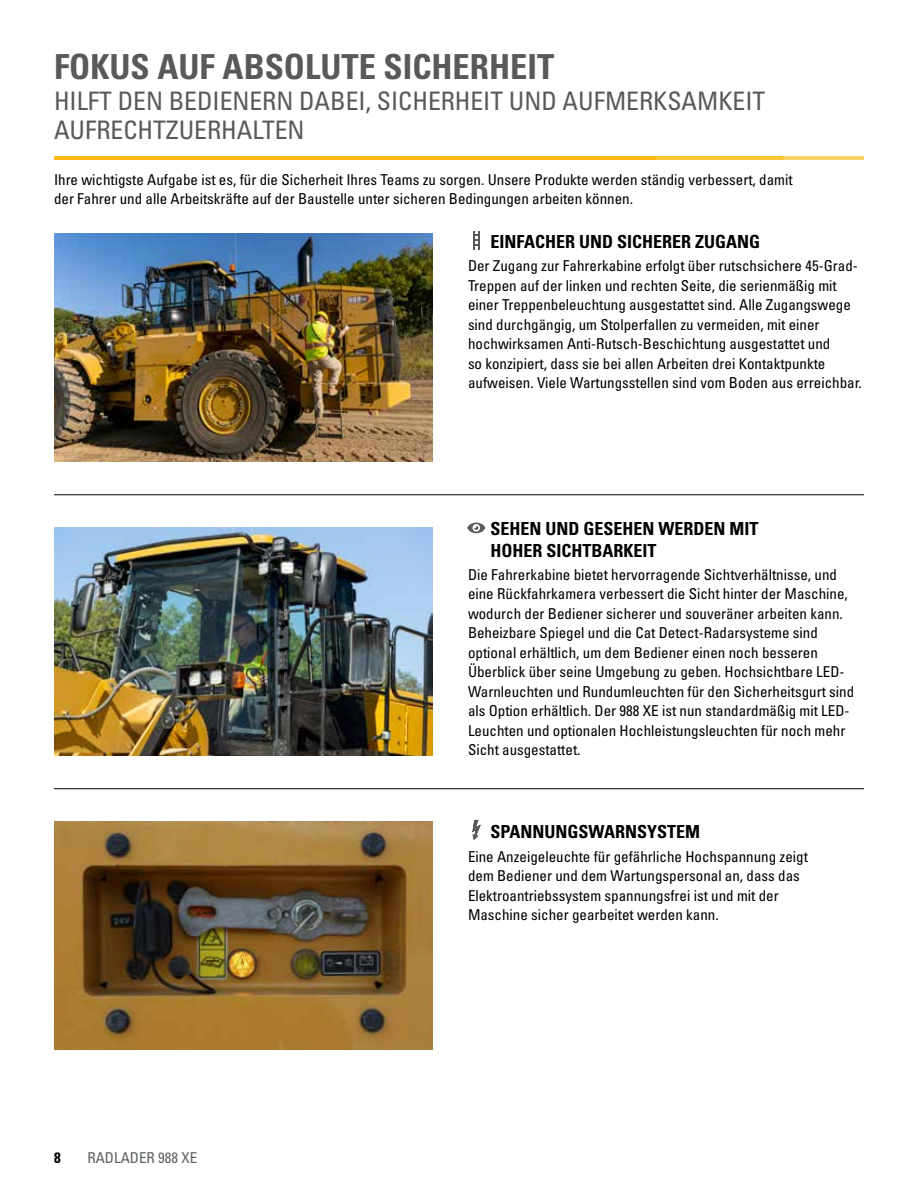
<style>
.page{position:relative;width:918px;height:1188px;background:#fff}
.page>*{position:absolute;margin:0;border:0;box-sizing:border-box;transform-origin:0 0}
.t1{font:34.5px "Univers LTCYR 67 Bold Cond";color:#58595b}
.t2{font:condensed 25.5px/28.5px "Univers LTCYR 57";color:#58595b}
.t3{font:18px/21.6px "Univers LTCYR 67 Bold Cond";color:#000}
.t4{font:condensed 15px/19.5px "Univers LTCYR 57";color:#000}
.t5{font:condensed 15px "Univers LTCYR 57";color:#5e6263}
.t6{font:15px "Univers LTCYR 67 Bold Cond";color:#000}
</style>
<div class="page">
<img style="left:54px;top:234px;width:379px;height:228px">
<img style="left:54px;top:528px;width:379px;height:228px">
<hr style="left:54px;top:157px;width:601px;height:3px;background:#fdba12">
<hr style="left:654px;top:157px;width:128px;height:3px;background:#fdba12">
<hr style="left:782px;top:157px;width:82px;height:3px;background:#fdba12">
<img style="left:54px;top:822px;width:379px;height:228px">
<hr style="left:54px;top:495px;width:810px;height:1px;background:#000">
<hr style="left:54px;top:788px;width:810px;height:1px;background:#000">
<svg style="left:467px;top:523px;width:18px;height:10px"></svg>
<svg style="left:473px;top:231px;width:7px;height:19px"></svg>
<svg style="left:473px;top:820px;width:7px;height:19px"></svg>
<h1 class="t1" style="left:54px;top:46px;width:502px">FOKUS AUF ABSOLUTE SICHERHEIT</h1>
<h2 class="t2" style="left:54px;top:86px;width:713px">HILFT DEN BEDIENERN DABEI, SICHERHEIT UND AUFMERKSAMKEIT<br>AUFRECHTZUERHALTEN</h2>
<p class="t4" style="left:54px;top:169px;width:740px">Ihre wichtigste Aufgabe ist es, für die Sicherheit Ihres Teams zu sorgen. Unsere Produkte werden ständig verbessert, damit der Fahrer und alle Arbeitskräfte auf der Baustelle unter sicheren Bedingungen arbeiten können.</p>
<p class="t3" style="left:490px;top:231px;width:271px">EINFACHER UND SICHERER ZUGANG</p>
<p class="t4" style="left:468px;top:256px;width:395px">Der Zugang zur Fahrerkabine erfolgt über rutschsichere 45-Grad-Treppen auf der linken und rechten Seite, die serienmäßig mit einer Treppenbeleuchtung ausgestattet sind. Alle Zugangswege sind durchgängig, um Stolperfallen zu vermeiden, mit einer hochwirksamen Anti-Rutsch-Beschichtung ausgestattet und<br>so konzipiert, dass sie bei allen Arbeiten drei Kontaktpunkte aufweisen. Viele Wartungsstellen sind vom Boden aus erreichbar.</p>
<p class="t3" style="left:490px;top:518px;width:270px">SEHEN UND GESEHEN WERDEN MIT<br>HOHER SICHTBARKEIT</p>
<p class="t4" style="left:468px;top:564px;width:388px">Die Fahrerkabine bietet hervorragende Sichtverhältnisse, und eine Rückfahrkamera verbessert die Sicht hinter der Maschine, wodurch der Bediener sicherer und souveräner arbeiten kann.<br>Beheizbare Spiegel und die Cat Detect-Radarsysteme sind optional erhältlich, um dem Bediener einen noch besseren Überblick über seine Umgebung zu geben. Hochsichtbare LED-Warnleuchten und Rundumleuchten für den Sicherheitsgurt sind als Option erhältlich. Der 988 XE ist nun standardmäßig mit LED-Leuchten und optionalen Hochleistungsleuchten für noch mehr Sicht ausgestattet.</p>
<p class="t6" style="left:54px;top:1148px;width:8px">8</p>
<p class="t5" style="left:87px;top:1148px;width:111px">RADLADER 988 XE</p>
<p class="t3" style="left:490px;top:820px;width:211px">SPANNUNGSWARNSYSTEM</p>
<p class="t4" style="left:468px;top:846px;width:341px">Eine Anzeigeleuchte für gefährliche Hochspannung zeigt dem Bediener und dem Wartungspersonal an, dass das Elektroantriebssystem spannungsfrei ist und mit der Maschine sicher gearbeitet werden kann.</p>
</div>
